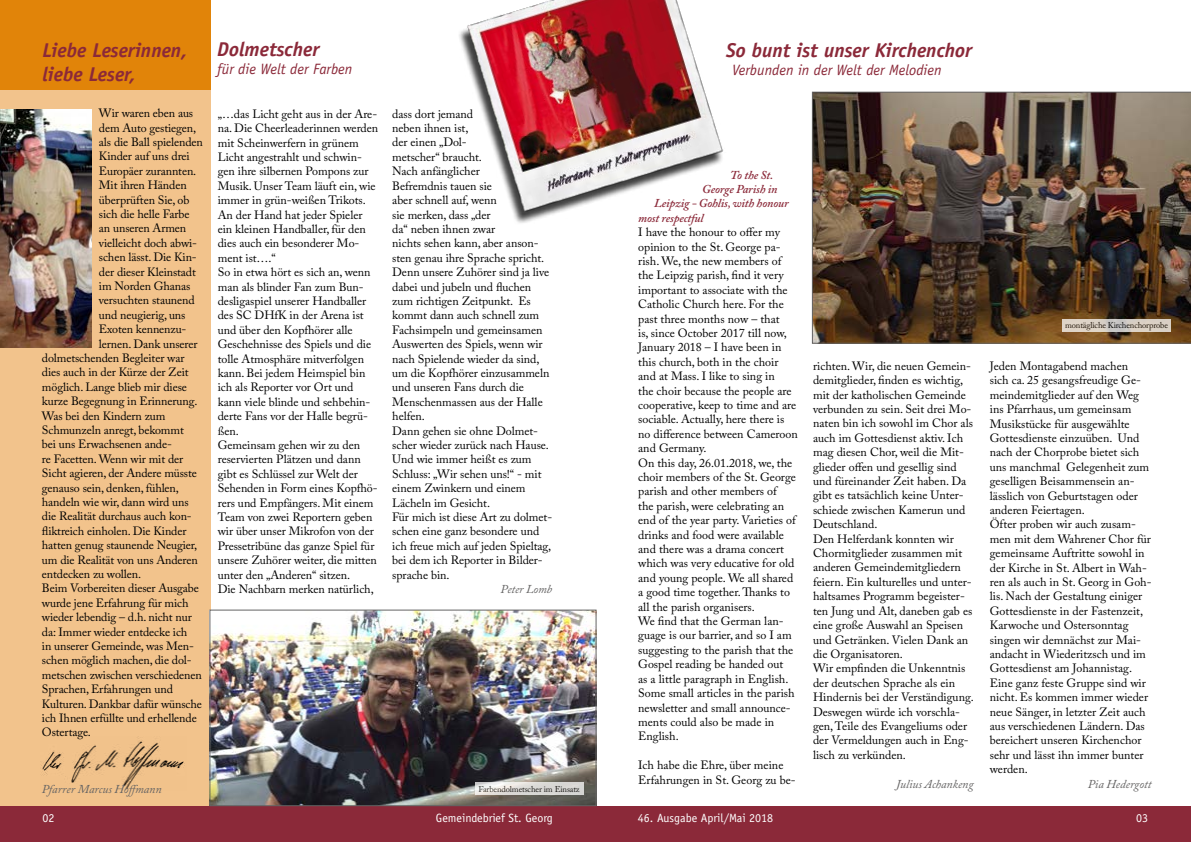
<style>
.page{position:relative;width:1191px;height:842px;background:#fff}
.page>*{position:absolute;margin:0;border:0;box-sizing:border-box;transform-origin:0 0}
.t1{font:italic 700 20px/24px "Officina Sans Std";color:#8b2939}
.t2{font:italic 15px "Officina Sans Std";color:#8b2939}
.t3{font:12px/14.4px "Adobe Caslon Pro";letter-spacing:-.005em;color:#000}
.t4{font:italic 600 12px "Adobe Caslon Pro";letter-spacing:-.01em;color:#8b2939}
.t5{font:italic 12px "Adobe Caslon Pro";color:#646363}
.t6{font:12px "Officina Sans Std";color:#fff}
.t7{font:8.5px "Adobe Caslon Pro";letter-spacing:-.015em;color:#000}
</style>
<div class="page">
<div style="left:0;top:0;width:210px;height:842px;background:#f2c38c"></div>
<div style="left:0;top:0;width:210px;height:90px;background:#e18409"></div>
<div style="left:0;top:806px;width:1191px;height:36px;background:#8b2939"></div>
<img style="left:41px;top:736px;width:144px;height:54px">
<img style="left:0;top:110px;width:92px;height:237px">
<img style="left:211px;top:612px;width:383px;height:192px">
<div style="left:209px;top:610px;width:387px;height:196px;border:1px solid #646363"></div>
<svg style="left:475px;top:782px;width:109px;height:13px"></svg>
<img style="left:460px;top:0;width:263px;height:221px">
<img style="left:812px;top:92px;width:379px;height:252px">
<svg style="left:1062px;top:319px;width:108px;height:13px"></svg>
<h1 class="t1" style="left:42px;top:38px;width:146px">Liebe Leserinnen, liebe Leser,</h1>
<h1 class="t1" style="left:217px;top:38px;width:104px">Dolmetscher</h1>
<p class="t2" style="left:217px;top:61px;width:137px">für die Welt der Farben</p>
<h1 class="t1" style="left:726px;top:38px;width:247px">So bunt ist unser Kirchenchor</h1>
<p class="t2" style="left:732px;top:61px;width:211px">Verbunden in der Welt der Melodien</p>
<p class="t3" style="left:99px;top:106px;width:96px">Wir waren eben aus</p>
<p class="t3" style="left:99px;top:120px;width:99px">dem Auto gestiegen,</p>
<p class="t3" style="left:99px;top:135px;width:105px">als die Ball spielenden</p>
<p class="t3" style="left:99px;top:149px;width:92px">Kinder auf uns drei</p>
<p class="t3" style="left:99px;top:163px;width:99px">Europäer zurannten.</p>
<p class="t3" style="left:99px;top:178px;width:89px">Mit ihren Händen</p>
<p class="t3" style="left:99px;top:192px;width:92px">überprüften Sie, ob</p>
<p class="t3" style="left:99px;top:207px;width:92px">sich die helle Farbe</p>
<p class="t3" style="left:99px;top:221px;width:89px">an unseren Armen</p>
<p class="t3" style="left:99px;top:235px;width:100px">vielleicht doch abwi-</p>
<p class="t3" style="left:99px;top:250px;width:99px">schen lässt. Die Kin-</p>
<p class="t3" style="left:99px;top:264px;width:98px">der dieser Kleinstadt</p>
<p class="t3" style="left:99px;top:279px;width:93px">im Norden Ghanas</p>
<p class="t3" style="left:99px;top:293px;width:97px">versuchten staunend</p>
<p class="t3" style="left:99px;top:307px;width:88px">und neugierig, uns</p>
<p class="t3" style="left:99px;top:322px;width:89px">Exoten kennenzu-</p>
<p class="t3" style="left:99px;top:336px;width:100px">lernen. Dank unserer</p>
<p class="t3" style="left:42px;top:351px;width:144px">dolmetschenden Begleiter war</p>
<p class="t3" style="left:42px;top:365px;width:148px">dies auch in der Kürze der Zeit</p>
<p class="t3" style="left:42px;top:379px;width:146px">möglich. Lange blieb mir diese</p>
<p class="t3" style="left:42px;top:394px;width:157px">kurze Begegnung in Erinnerung.</p>
<p class="t3" style="left:42px;top:408px;width:125px">Was bei den Kindern zum</p>
<p class="t3" style="left:42px;top:423px;width:143px">Schmunzeln anregt, bekommt</p>
<p class="t3" style="left:42px;top:437px;width:131px">bei uns Erwachsenen ande-</p>
<p class="t3" style="left:42px;top:451px;width:143px">re Facetten. Wenn wir mit der</p>
<p class="t3" style="left:42px;top:466px;width:156px">Sicht agieren, der Andere müsste</p>
<p class="t3" style="left:42px;top:480px;width:138px">genauso sein, denken, fühlen,</p>
<p class="t3" style="left:42px;top:495px;width:148px">handeln wie wir, dann wird uns</p>
<p class="t3" style="left:42px;top:509px;width:151px">die Realität durchaus auch kon-</p>
<p class="t3" style="left:42px;top:523px;width:146px">fliktreich einholen. Die Kinder</p>
<p class="t3" style="left:42px;top:538px;width:157px">hatten genug staunende Neugier,</p>
<p class="t3" style="left:42px;top:552px;width:157px">um die Realität von uns Anderen</p>
<p class="t3" style="left:42px;top:567px;width:101px">entdecken zu wollen.</p>
<p class="t3" style="left:42px;top:581px;width:158px">Beim Vorbereiten dieser Ausgabe</p>
<p class="t3" style="left:42px;top:595px;width:148px">wurde jene Erfahrung für mich</p>
<p class="t3" style="left:42px;top:610px;width:151px">wieder lebendig – d.h. nicht nur</p>
<p class="t3" style="left:42px;top:624px;width:147px">da: Immer wieder entdecke ich</p>
<p class="t3" style="left:42px;top:639px;width:153px">in unserer Gemeinde, was Men-</p>
<p class="t3" style="left:42px;top:653px;width:151px">schen möglich machen, die dol-</p>
<p class="t3" style="left:42px;top:667px;width:161px">metschen zwischen verschiedenen</p>
<p class="t3" style="left:42px;top:682px;width:132px">Sprachen, Erfahrungen und</p>
<p class="t3" style="left:42px;top:696px;width:161px">Kulturen. Dankbar dafür wünsche</p>
<p class="t3" style="left:42px;top:711px;width:156px">ich Ihnen erfüllte und erhellende</p>
<p class="t3" style="left:42px;top:725px;width:51px">Ostertage.</p>
<p class="t3" style="left:218px;top:106px;width:162px">„…das Licht geht aus in der Are&shy;na. Die Cheerleaderinnen werden mit Scheinwerfern in grünem<br>Licht angestrahlt und schwin&shy;gen ihre silbernen Pompons zur<br>Musik. Unser Team läuft ein, wie immer in grün-weißen Trikots.<br>An der Hand hat jeder Spieler ein kleinen Handballer, für den dies auch ein besonderer Mo&shy;ment ist….“<br>So in etwa hört es sich an, wenn man als blinder Fan zum Bun&shy;desligaspiel unserer Handballer des SC DHfK in der Arena ist und über den Kopfhörer alle<br>Geschehnisse des Spiels und die tolle Atmosphäre mitverfolgen kann. Bei jedem Heimspiel bin ich als Reporter vor Ort und kann viele blinde und sehbehin&shy;derte Fans vor der Halle begrü&shy;ßen.<br>Gemeinsam gehen wir zu den reservierten Plätzen und dann gibt es Schlüssel zur Welt der<br>Sehenden in Form eines Kopfhö&shy;rers und Empfängers. Mit einem<br>Team von zwei Reportern geben wir über unser Mikrofon von der<br>Pressetribüne das ganze Spiel für unsere Zuhörer weiter, die mitten unter den „Anderen“ sitzen.<br>Die Nachbarn merken natürlich,</p>
<p class="t3" style="left:392px;top:106px;width:161px">dass dort jemand<br>neben ihnen ist,<br>der einen „Dol-<br>metscher“ braucht.<br>Nach anfänglicher<br>Befremdnis tauen sie<br>aber schnell auf, wenn<br>sie merken, dass „der<br>da“ neben ihnen zwar<br>nichts sehen kann, aber anson&shy;sten genau ihre Sprache spricht.<br>Denn unsere Zuhörer sind ja live dabei und jubeln und fluchen zum richtigen Zeitpunkt. Es kommt dann auch schnell zum<br>Fachsimpeln und gemeinsamen<br>Auswerten des Spiels, wenn wir nach Spielende wieder da sind, um die Kopfhörer einzusammeln und unseren Fans durch die<br>Menschenmassen aus der Halle helfen.<br>Dann gehen sie ohne Dolmet&shy;scher wieder zurück nach Hause.<br>Und wie immer heißt es zum<br>Schluss: „Wir sehen uns!“ - mit einem Zwinkern und einem<br>Lächeln im Gesicht.<br>Für mich ist diese Art zu dolmet&shy;schen eine ganz besondere und ich freue mich auf jeden Spieltag, bei dem ich Reporter in Bilder&shy;sprache bin.</p>
<p class="t5" style="left:500px;top:582px;width:53px">Peter Lomb</p>
<p class="t5" style="left:42px;top:781px;width:121px">Pfarrer Marcus Hoffmann</p>
<p class="t7" style="left:478px;top:784px;width:103px">Farbendolmetscher im Einsatz</p>
<p class="t4" style="left:730px;top:167px;width:44px">To the St.</p>
<p class="t4" style="left:702px;top:182px;width:77px">George Parish in</p>
<p class="t4" style="left:654px;top:196px;width:136px">Leipzig - Gohlis, with honour</p>
<p class="t4" style="left:638px;top:211px;width:67px">most respectful</p>
<p class="t3" style="left:638px;top:225px;width:161px">I have the honour to offer my opinion to the St. George pa&shy;rish. We, the new members of the Leipzig parish, find it very important to associate with the<br>Catholic Church here. For the past three months now – that<br>is, since October 2017 till now,<br>January 2018 – I have been in this church, both in the choir and at Mass. I like to sing in<br>the choir because the people are cooperative, keep to time and are sociable. Actually, here there is no difference between Cameroon and Germany.<br>On this day, 26.01.2018, we, the choir members of the St. George parish and other members of<br>the parish, were celebrating an end of the year party. Varieties of drinks and food were available and there was a drama concert which was very educative for old and young people. We all shared a good time together. Thanks to all the parish organisers.<br>We find that the German lan&shy;guage is our barrier, and so I am suggesting to the parish that the<br>Gospel reading be handed out<br>as a little paragraph in English.<br>Some small articles in the parish newsletter and small announce&shy;ments could also be made in<br>English.</p>
<p class="t3" style="left:638px;top:758px;width:159px">Ich habe die Ehre, über meine<br>Erfahrungen in St. Georg zu be-</p>
<p class="t3" style="left:813px;top:358px;width:162px">richten. Wir, die neuen Gemein&shy;demitglieder, finden es wichtig, mit der katholischen Gemeinde verbunden zu sein. Seit drei Mo&shy;naten bin ich sowohl im Chor als auch im Gottesdienst aktiv. Ich mag diesen Chor, weil die Mit&shy;glieder offen und gesellig sind und füreinander Zeit haben. Da gibt es tatsächlich keine Unter&shy;schiede zwischen Kamerun und<br>Deutschland.<br>Den Helferdank konnten wir<br>Chormitglieder zusammen mit anderen Gemeindemitgliedern feiern. Ein kulturelles und unter&shy;haltsames Programm begeister&shy;ten Jung und Alt, daneben gab es eine große Auswahl an Speisen und Getränken. Vielen Dank an die Organisatoren.<br>Wir empfinden die Unkenntnis der deutschen Sprache als ein<br>Hindernis bei der Verständigung.<br>Deswegen würde ich vorschla&shy;gen, Teile des Evangeliums oder der Vermeldungen auch in Eng&shy;lisch zu verkünden.</p>
<p class="t5" style="left:896px;top:776px;width:79px">Julius Achankeng</p>
<p class="t7" style="left:1065px;top:320px;width:104px">montägliche Kirchenchorprobe</p>
<p class="t3" style="left:989px;top:359px;width:163px">Jeden Montagabend machen<br>sich ca. 25 gesangsfreudige Ge&shy;meindemitglieder auf den Weg ins Pfarrhaus, um gemeinsam<br>Musikstücke für ausgewählte<br>Gottesdienste einzuüben. Und nach der Chorprobe bietet sich uns manchmal Gelegenheit zum geselligen Beisammensein an&shy;lässlich von Geburtstagen oder anderen Feiertagen.<br>Öfter proben wir auch zusam&shy;men mit dem Wahrener Chor für gemeinsame Auftritte sowohl in der Kirche in St. Albert in Wah&shy;ren als auch in St. Georg in Goh&shy;lis. Nach der Gestaltung einiger<br>Gottesdienste in der Fastenzeit,<br>Karwoche und Ostersonntag singen wir demnächst zur Mai&shy;andacht in Wiederitzsch und im<br>Gottesdienst am Johannistag.<br>Eine ganz feste Gruppe sind wir nicht. Es kommen immer wieder neue Sänger, in letzter Zeit auch aus verschiedenen Ländern. Das bereichert unseren Kirchenchor sehr und lässt ihn immer bunter werden.</p>
<p class="t5" style="left:1087px;top:776px;width:65px">Pia Hedergott</p>
<p class="t6" style="left:42px;top:811px;width:13px">02</p>
<p class="t6" style="left:436px;top:811px;width:118px">Gemeindebrief St. Georg</p>
<p class="t6" style="left:638px;top:811px;width:137px">46. Ausgabe April/Mai 2018</p>
<p class="t6" style="left:1136px;top:811px;width:13px">03</p>
</div>
